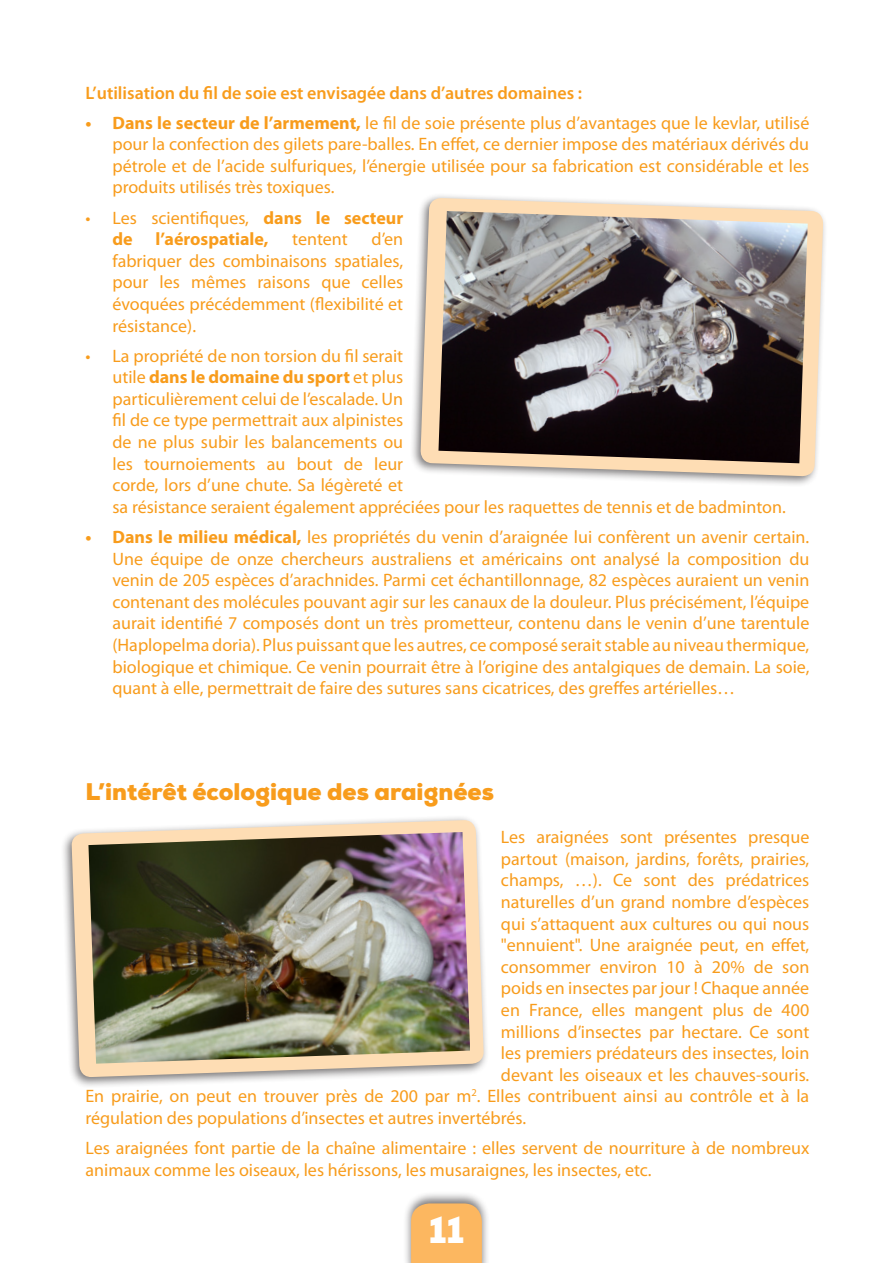
<style>
.page{position:relative;width:893px;height:1263px;background:#fff}
.page>*{position:absolute;margin:0;border:0;box-sizing:border-box;transform-origin:0 0}
.t1{font:900 37.5px "Nexa";color:#fff}
.t2{font:900 24px "Nexa";color:#f89c1c}
.t3{font:18px/21.6px "Myriad Pro";color:#f89c1c;text-align:justify}
.t4{font:600 18px "Myriad Pro";color:#f89c1c}
.t5{font:700 18px "Myriad Pro";color:#f89c1c}
.s1{font-weight:700}
</style>
<div class="page">
<div style="left:402px;top:1190px;width:88px;height:73px;background:#231f20;opacity:.6"></div>
<div style="left:411px;top:1203px;width:71px;height:60px;background:#fcb760"></div>
<div style="left:409px;top:192px;width:419px;height:295px;background:#231f20;opacity:.6"></div>
<svg style="left:420px;top:198px;width:403px;height:278px;fill:#feddb4"></svg>
<img style="left:438px;top:211px;width:370px;height:252px">
<div style="left:60px;top:814px;width:428px;height:274px;background:#231f20;opacity:.6"></div>
<svg style="left:71px;top:820px;width:413px;height:257px;fill:#feddb4"></svg>
<img style="left:88px;top:832px;width:382px;height:232px">
<p class="t4" style="left:85px;top:81px;width:498px">L’utilisation du fil de soie est envisagée dans d’autres domaines :</p>
<p class="t3" style="left:112px;top:112px;width:698px;text-indent:-27px"><span class="s1">• Dans le secteur de l’armement,</span> le fil de soie présente plus d’avantages que le kevlar, utilisé pour la confection des gilets pare-balles. En effet, ce dernier impose des matériaux dérivés du pétrole et de l’acide sulfuriques, l’énergie utilisée pour sa fabrication est considérable et les produits utilisés très toxiques.</p>
<p class="t3" style="left:112px;top:206px;width:292px;text-indent:-27px">• Les scientifiques, <span class="s1">dans le secteur de</span></p>
<p class="t3" style="left:112px;top:228px;width:292px;text-indent:259px">d’en fabriquer des combinaisons spatiales, pour les mêmes raisons que celles évoquées précédemment (flexibilité et résistance).</p>
<p class="t3" style="left:112px;top:345px;width:675px;text-align:left;text-indent:-27px">• La propriété de non torsion du fil serait<br>utile <span class="s1">dans le domaine du sport</span> et plus<br>particulièrement celui de l’escalade. Un<br>fil de ce type permettrait aux alpinistes<br>de ne plus subir les balancements ou<br>les tournoiements au bout de leur<br>corde, lors d’une chute. Sa légèreté et<br>sa résistance seraient également appréciées pour les raquettes de tennis et de badminton.</p>
<p class="t3" style="left:112px;top:526px;width:698px;text-indent:-27px"><span class="s1">• Dans le milieu médical,</span> les propriétés du venin d’araignée lui confèrent un avenir certain.<br>Une équipe de onze chercheurs australiens et américains ont analysé la composition du venin de 205 espèces d’arachnides. Parmi cet échantillonnage, 82 espèces auraient un venin contenant des molécules pouvant agir sur les canaux de la douleur. Plus précisément, l’équipe aurait identifié 7 composés dont un très prometteur, contenu dans le venin d’une tarentule (Haplopelma doria). Plus puissant que les autres, ce composé serait stable au niveau thermique, biologique et chimique. Ce venin pourrait être à l’origine des antalgiques de demain. La soie, quant à elle, permettrait de faire des sutures sans cicatrices, des greffes artérielles…</p>
<p class="t5" style="left:155px;top:227px;width:115px">l’aérospatiale,</p>
<p class="t3" style="left:292px;top:228px;width:57px">tentent</p>
<h2 class="t2" style="left:85px;top:776px;width:410px">L’intérêt écologique des araignées</h2>
<p class="t3" style="left:501px;top:826px;width:310px">Les araignées sont présentes presque</p>
<p class="t3" style="left:501px;top:848px;width:310px">partout (maison, jardins, forêts, prairies,</p>
<p class="t3" style="left:501px;top:869px;width:310px">champs, …). Ce sont des prédatrices</p>
<p class="t3" style="left:501px;top:891px;width:310px">naturelles d’un grand nombre d’espèces</p>
<p class="t3" style="left:501px;top:912px;width:310px">qui s’attaquent aux cultures ou qui nous</p>
<p class="t3" style="left:501px;top:934px;width:310px">"ennuient". Une araignée peut, en effet,</p>
<p class="t3" style="left:501px;top:956px;width:310px">consommer environ 10 à 20% de son</p>
<p class="t3" style="left:501px;top:977px;width:310px">poids en insectes par jour ! Chaque année</p>
<p class="t3" style="left:501px;top:999px;width:310px">en France, elles mangent plus de 400</p>
<p class="t3" style="left:501px;top:1020px;width:310px">millions d’insectes par hectare. Ce sont</p>
<p class="t3" style="left:501px;top:1042px;width:310px">les premiers prédateurs des insectes, loin</p>
<p class="t3" style="left:501px;top:1064px;width:310px">devant les oiseaux et les chauves-souris.</p>
<p class="t3" style="left:85px;top:1085px;width:725px">En prairie, on peut en trouver près de 200 par m<sup>2</sup>. Elles contribuent ainsi au contrôle et à la</p>
<p class="t3" style="left:85px;top:1107px;width:442px">régulation des populations d’insectes et autres invertébrés.</p>
<p class="t3" style="left:85px;top:1137px;width:725px">Les araignées font partie de la chaîne alimentaire : elles servent de nourriture à de nombreux animaux comme les oiseaux, les hérissons, les musaraignes, les insectes, etc.</p>
<h1 class="t1" style="left:429px;top:1206px;width:37px">11</h1>
</div>
